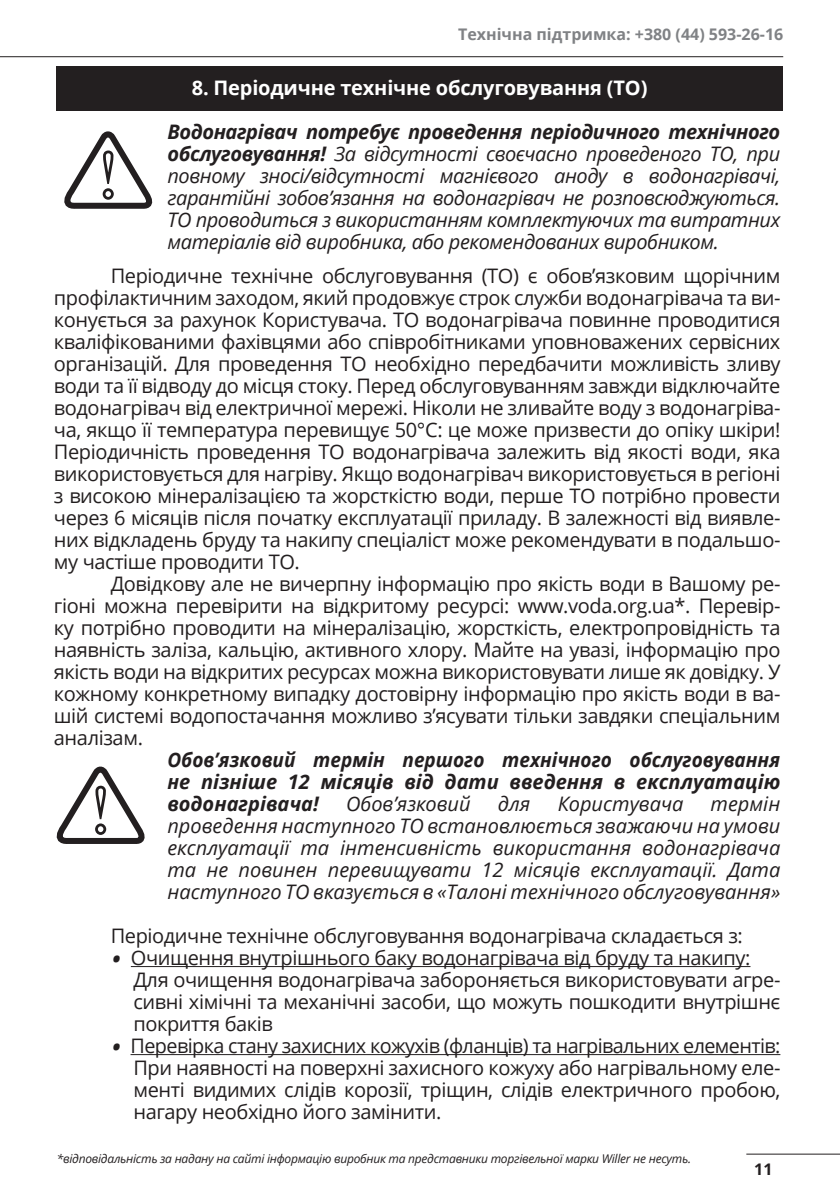
<style>
.page{position:relative;width:840px;height:1191px;background:#fff}
.page>*{position:absolute;margin:0;border:0;box-sizing:border-box;transform-origin:0 0}
.t1{font:20px/22px "Open Sans";letter-spacing:-.02em;color:#231f20;text-align:justify}
.t2{font:italic 20px/22px "Open Sans";color:#231f20;text-align:justify}
.t3{font:italic 700 20px/22px "Open Sans";color:#231f20;text-align:justify;scale:.95 1}
.t4{font:700 20px "Open Sans";letter-spacing:-.01em;color:#fff}
.t5{font:700 16px "Open Sans";color:#808285}
.t6{font:700 16px "Open Sans";color:#231f20}
.t7{font:italic 12px "Open Sans";letter-spacing:-.02em;color:#231f20}
.s1{font-weight:700}
.s2{font-style:italic;font-size:28px}
</style>
<div class="page">
<hr style="left:0;top:56px;width:782px;height:1px;background:#231f20">
<hr style="left:746px;top:1153px;width:93px;height:1px;background:#231f20">
<div style="left:57px;top:66px;width:725px;height:44px;background:#231f20"></div>
<hr style="left:131px;top:966px;width:619px;height:1px;background:#231f20">
<hr style="left:130px;top:1054px;width:650px;height:1px;background:#231f20">
<svg style="left:64px;top:131px;width:89px;height:78px"></svg>
<svg style="left:56px;top:766px;width:89px;height:78px"></svg>
<p class="t5" style="left:458px;top:23px;width:326px">Технічна підтримка: +380 (44) 593-26-16</p>
<p class="t4" style="left:192px;top:73px;width:457px">8. Періодичне технічне обслуговування (ТО)</p>
<p class="t2" style="left:167px;top:120px;width:614px"><span class="s1">Водонагрівач потребує проведення періодичного технічного обслуговування!</span> За відсутності своєчасно проведеного ТО, при повному зносі/відсутності магнієвого аноду в водонагрівачі, гарантійні зобов’язання на водонагрівач не розповсюджуються.<br>ТО проводиться з використанням комплектуючих та витратних матеріалів від виробника, або рекомендованих виробником.</p>
<p class="t1" style="left:54px;top:264px;width:727px;text-indent:57px">Періодичне технічне обслуговування (ТО) є обов’язковим щорічним профілактичним заходом, який продовжує строк служби водонагрівача та ви&shy;конується за рахунок Користувача. ТО водонагрівача повинне проводитися кваліфікованими фахівцями або співробітниками уповноважених сервісних організацій. Для проведення ТО необхідно передбачити можливість зливу води та її відводу до місця стоку. Перед обслуговуванням завжди відключайте водонагрівач від електричної мережі. Ніколи не зливайте воду з водонагріва&shy;ча, якщо її температура перевищує 50°С: це може призвести до опіку шкіри!<br>Періодичність проведення ТО водонагрівача залежить від якості води, яка використовується для нагріву. Якщо водонагрівач використовується в регіоні з високою мінералізацією та жорсткістю води, перше ТО потрібно провести через 6 місяців після початку експлуатації приладу. В залежності від виявле&shy;них відкладень бруду та накипу спеціаліст може рекомендувати в подальшо&shy;му частіше проводити ТО.</p>
<p class="t1" style="left:54px;top:572px;width:727px;text-indent:57px">Довідкову але не вичерпну інформацію про якість води в Вашому ре&shy;гіоні можна перевірити на відкритому ресурсі: www.voda.org.ua*. Перевір&shy;ку потрібно проводити на мінералізацію, жорсткість, електропровідність та наявність заліза, кальцію, активного хлору. Майте на увазі, інформацію про якість води на відкритих ресурсах можна використовувати лише як довідку. У кожному конкретному випадку достовірну інформацію про якість води в ва&shy;шій системі водопостачання можливо з’ясувати тільки завдяки спеціальним аналізам.</p>
<p class="t3" style="left:167px;top:748px;width:646px">Обов’язковий термін першого технічного обслуговування не пізніше 12 місяців від дати введення в експлуатацію водонагрівача!</p>
<p class="t2" style="left:346px;top:792px;width:126px">Обов’язковий</p>
<p class="t2" style="left:497px;top:792px;width:34px">для</p>
<p class="t2" style="left:557px;top:792px;width:127px">Користувача</p>
<p class="t2" style="left:167px;top:792px;width:614px;text-indent:543px">термін проведення наступного ТО встановлюється зважаючи на умови експлуатації та інтенсивність використання водонагрівача та не повинен перевищувати 12 місяців експлуатації. Дата наступного ТО вказується в «Талоні технічного обслуговування»</p>
<p class="t1" style="left:111px;top:924px;width:633px">Періодичне технічне обслуговування водонагрівача складається з:</p>
<p class="t1" style="left:133px;top:946px;width:648px;text-align:left;text-indent:-23px"><span class="s2">•</span> Очищення внутрішнього баку водонагрівача від бруду та накипу:<br>Для очищення водонагрівача забороняється використовувати агре&shy;сивні хімічні та механічні засоби, що можуть пошкодити внутрішнє покриття баків</p>
<p class="t1" style="left:133px;top:1034px;width:648px;text-indent:-23px"><span class="s2">•</span> Перевірка стану захисних кожухів (фланців) та нагрівальних елементів:<br>При наявності на поверхні захисного кожуху або нагрівальному еле&shy;менті видимих слідів корозії, тріщин, слідів електричного пробою, нагару необхідно його замінити.</p>
<p class="t7" style="left:57px;top:1150px;width:635px">*відповідальність за надану на сайті інформацію виробник та представники торгівельної марки Willer не несуть.</p>
<p class="t6" style="left:753px;top:1157px;width:20px">11</p>
</div>
